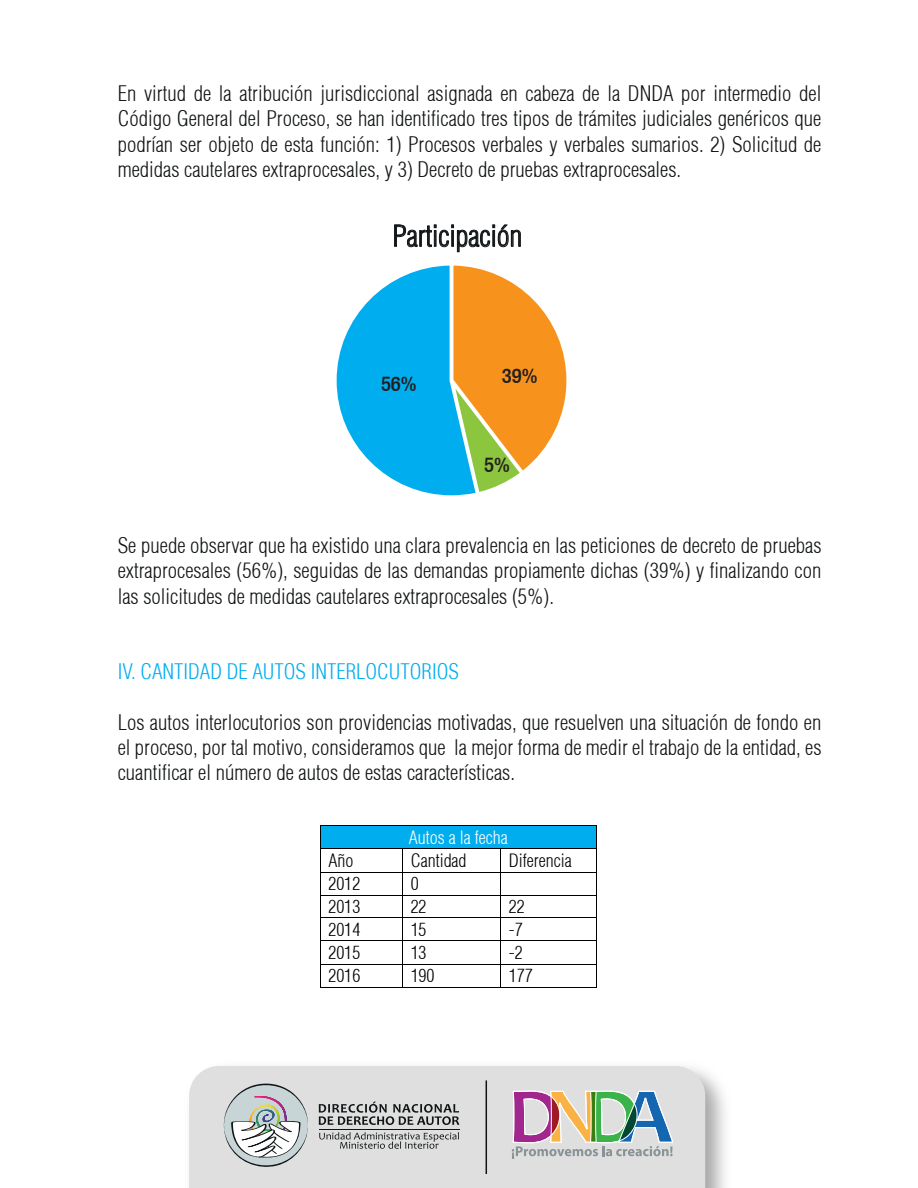
<style>
.page{position:relative;width:918px;height:1188px;background:#fff}
.page>*{position:absolute;margin:0;border:0;box-sizing:border-box;transform-origin:0 0}
.t1{font:300 condensed 28.5px "Helvetica";color:#111416}
.t2{font:300 condensed 21px/25.2px "Helvetica";color:#111416;text-align:justify}
.t3{font:300 condensed 21px "Helvetica";color:#00aeef}
.t4{font:500 condensed 20.7px "Helvetica 67";color:#231f20}
.t5{font:300 condensed 18px "Helvetica";letter-spacing:-.005em;color:#000001}
.t6{font:300 condensed 18px "Helvetica";color:#fff}
</style>
<div class="page">
<div style="left:320px;top:826px;width:276px;height:23px;background:#00aeef"></div>
<svg style="left:394px;top:224px;width:127px;height:28px"></svg>
<img style="left:705px;top:1073px;width:20px;height:115px">
<div style="left:189px;top:1066px;width:516px;height:122px;background:#dedfde"></div>
<svg style="left:319px;top:1102px;width:140px;height:23px;background:#9ea0a0"></svg>
<svg style="left:319px;top:1132px;width:140px;height:17px;background:#b7b8b8"></svg>
<hr style="left:319px;top:1129px;width:140px;height:1px;background:#111416">
<svg style="left:222px;top:1082px;width:86px;height:88px"></svg>
<svg style="left:512px;top:1091px;width:161px;height:68px;background:#b7b7b5"></svg>
<hr style="left:486px;top:1080px;width:1px;height:94px;background:#111416">
<svg style="left:337px;top:266px;width:229px;height:229px"></svg>
<hr style="left:321px;top:826px;width:275px;height:1px;background:#000001">
<hr style="left:321px;top:849px;width:81px;height:1px;background:#000001">
<hr style="left:403px;top:849px;width:97px;height:1px;background:#000001">
<hr style="left:501px;top:849px;width:95px;height:1px;background:#000001">
<hr style="left:321px;top:872px;width:81px;height:1px;background:#000001">
<hr style="left:403px;top:872px;width:97px;height:1px;background:#000001">
<hr style="left:501px;top:872px;width:95px;height:1px;background:#000001">
<hr style="left:321px;top:895px;width:81px;height:1px;background:#000001">
<hr style="left:403px;top:895px;width:97px;height:1px;background:#000001">
<hr style="left:501px;top:895px;width:95px;height:1px;background:#000001">
<hr style="left:321px;top:918px;width:81px;height:1px;background:#000001">
<hr style="left:403px;top:918px;width:97px;height:1px;background:#000001">
<hr style="left:501px;top:918px;width:95px;height:1px;background:#000001">
<hr style="left:321px;top:941px;width:81px;height:1px;background:#000001">
<hr style="left:403px;top:941px;width:97px;height:1px;background:#000001">
<hr style="left:501px;top:941px;width:95px;height:1px;background:#000001">
<hr style="left:321px;top:964px;width:81px;height:1px;background:#000001">
<hr style="left:403px;top:964px;width:97px;height:1px;background:#000001">
<hr style="left:501px;top:964px;width:95px;height:1px;background:#000001">
<svg style="left:320px;top:826px;width:1px;height:162px"></svg>
<hr style="left:321px;top:987px;width:81px;height:1px;background:#000001">
<svg style="left:402px;top:849px;width:1px;height:139px"></svg>
<hr style="left:403px;top:987px;width:97px;height:1px;background:#000001">
<svg style="left:500px;top:849px;width:1px;height:139px"></svg>
<hr style="left:501px;top:987px;width:95px;height:1px;background:#000001">
<svg style="left:596px;top:826px;width:1px;height:162px"></svg>
<p class="t2" style="left:118px;top:81px;width:705px">En virtud de la atribución jurisdiccional asignada en cabeza de la DNDA por intermedio del Código General del Proceso, se han identificado tres tipos de trámites judiciales genéricos que podrían ser objeto de esta función: 1) Procesos verbales y verbales sumarios. 2) Solicitud de medidas cautelares extraprocesales, y 3) Decreto de pruebas extraprocesales.</p>
<h1 class="t1" style="left:392px;top:218px;width:131px">Participación</h1>
<p class="t4" style="left:381px;top:372px;width:37px">56%</p>
<p class="t4" style="left:502px;top:363px;width:37px">39%</p>
<p class="t4" style="left:484px;top:452px;width:27px">5%</p>
<p class="t2" style="left:118px;top:533px;width:705px">Se puede observar que ha existido una clara prevalencia en las peticiones de decreto de pruebas extraprocesales (56%), seguidas de las demandas propiamente dichas (39%) y finalizando con las solicitudes de medidas cautelares extraprocesales (5%).</p>
<p class="t3" style="left:118px;top:659px;width:343px">IV. CANTIDAD DE AUTOS INTERLOCUTORIOS</p>
<p class="t2" style="left:118px;top:709px;width:705px">Los autos interlocutorios son providencias motivadas, que resuelven una situación de fondo en el proceso, por tal motivo, consideramos que la mejor forma de medir el trabajo de la entidad, es cuantificar el número de autos de estas características.</p>
<p class="t6" style="left:409px;top:826px;width:100px">Autos a la fecha</p>
<p class="t5" style="left:328px;top:849px;width:26px">Año</p>
<p class="t5" style="left:411px;top:849px;width:57px">Cantidad</p>
<p class="t5" style="left:509px;top:849px;width:65px">Diferencia</p>
<p class="t5" style="left:328px;top:872px;width:33px">2012</p>
<p class="t5" style="left:411px;top:872px;width:9px">0</p>
<p class="t5" style="left:328px;top:895px;width:33px">2013</p>
<p class="t5" style="left:411px;top:895px;width:17px">22</p>
<p class="t5" style="left:509px;top:895px;width:17px">22</p>
<p class="t5" style="left:328px;top:918px;width:33px">2014</p>
<p class="t5" style="left:411px;top:918px;width:17px">15</p>
<p class="t5" style="left:509px;top:918px;width:15px">-7</p>
<p class="t5" style="left:328px;top:941px;width:33px">2015</p>
<p class="t5" style="left:411px;top:941px;width:17px">13</p>
<p class="t5" style="left:509px;top:941px;width:15px">-2</p>
<p class="t5" style="left:328px;top:964px;width:33px">2016</p>
<p class="t5" style="left:411px;top:964px;width:25px">190</p>
<p class="t5" style="left:509px;top:964px;width:25px">177</p>
</div>
